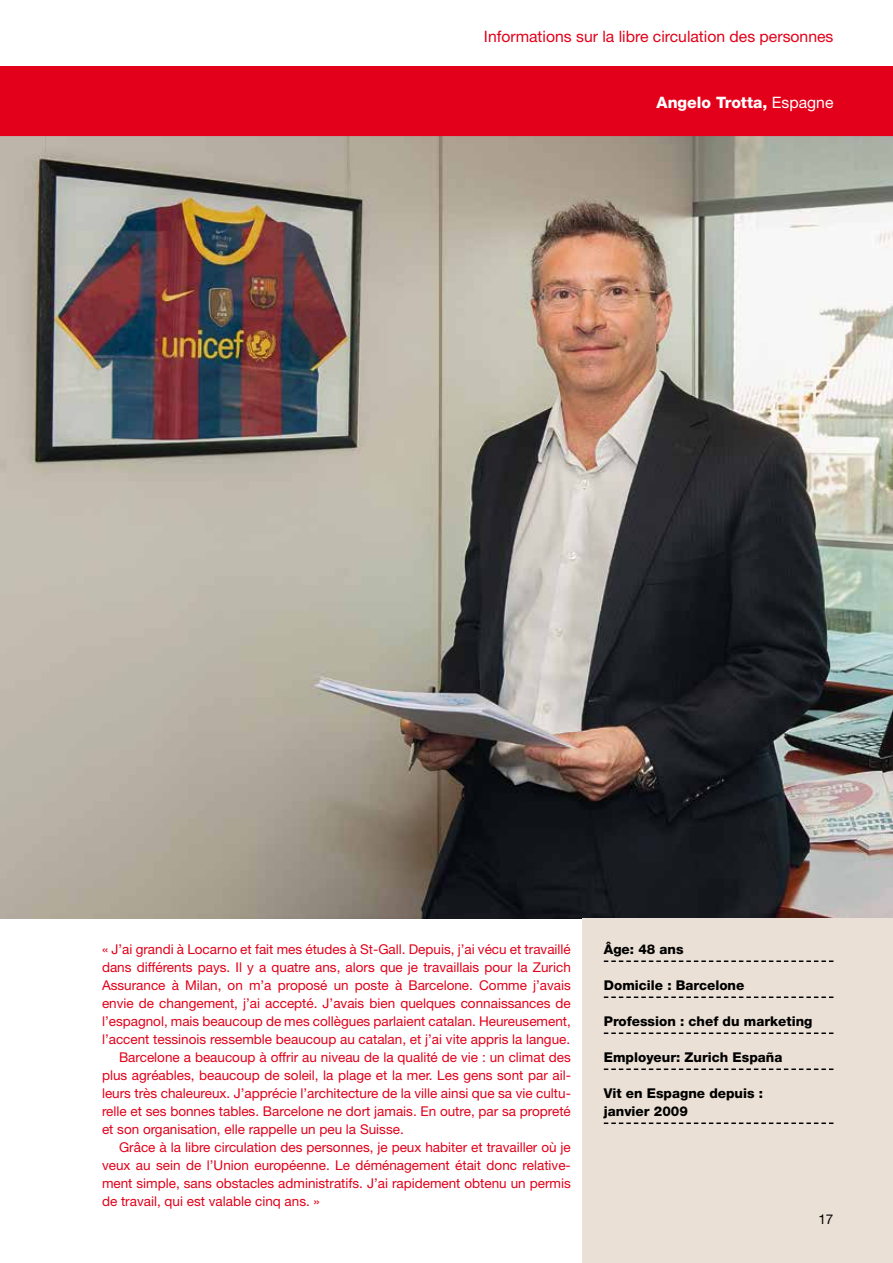
<style>
.page{position:relative;width:893px;height:1263px;background:#fff}
.page>*{position:absolute;margin:0;border:0;box-sizing:border-box;transform-origin:0 0}
.t1{font:15.75px "Helvetica Neue";color:#e2001a}
.t2{font:800 15.75px "Helvetica Neue";color:#fff}
.t3{font:13.5px "Helvetica Neue";color:#e2001a}
.t4{font:800 13.5px/18px "Helvetica Neue";color:#000}
.t5{font:13.5px "Helvetica Neue";color:#000}
.s1{font-weight:400}
</style>
<div class="page">
<img style="left:0;top:136px;width:893px;height:782px">
<div style="left:583px;top:918px;width:310px;height:345px;background:#eae0d5"></div>
<div style="left:0;top:67px;width:893px;height:69px;background:#e2001a"></div>
<svg style="left:604px;top:960px;width:229px;height:2px"></svg>
<svg style="left:604px;top:996px;width:229px;height:2px"></svg>
<svg style="left:604px;top:1032px;width:229px;height:2px"></svg>
<svg style="left:604px;top:1068px;width:229px;height:2px"></svg>
<svg style="left:604px;top:1122px;width:229px;height:2px"></svg>
<p class="t1" style="left:484px;top:27px;width:351px">Informations sur la libre circulation des personnes</p>
<p class="t2" style="left:657px;top:93px;width:178px">Angelo Trotta, <span class="s1">Espagne</span></p>
<p class="t3" style="left:102px;top:941px;width:470px">« J’ai grandi à Locarno et fait mes études à St-Gall. Depuis, j’ai vécu et travaillé</p>
<p class="t3" style="left:102px;top:959px;width:470px">dans différents pays. Il y a quatre ans, alors que je travaillais pour la Zurich</p>
<p class="t3" style="left:102px;top:977px;width:470px">Assurance à Milan, on m’a proposé un poste à Barcelone. Comme j’avais</p>
<p class="t3" style="left:102px;top:995px;width:470px">envie de changement, j’ai accepté. J’avais bien quelques connaissances de</p>
<p class="t3" style="left:102px;top:1013px;width:470px">l’espagnol, mais beaucoup de mes collègues parlaient catalan. Heureusement,</p>
<p class="t3" style="left:102px;top:1031px;width:470px">l’accent tessinois ressemble beaucoup au catalan, et j’ai vite appris la langue.</p>
<p class="t3" style="left:119px;top:1049px;width:453px">Barcelone a beaucoup à offrir au niveau de la qualité de vie : un climat des</p>
<p class="t3" style="left:102px;top:1067px;width:470px">plus agréables, beaucoup de soleil, la plage et la mer. Les gens sont par ail-</p>
<p class="t3" style="left:102px;top:1085px;width:470px">leurs très chaleureux. J’apprécie l’architecture de la ville ainsi que sa vie cultu-</p>
<p class="t3" style="left:102px;top:1103px;width:470px">relle et ses bonnes tables. Barcelone ne dort jamais. En outre, par sa propreté</p>
<p class="t3" style="left:102px;top:1121px;width:303px">et son organisation, elle rappelle un peu la Suisse.</p>
<p class="t3" style="left:119px;top:1139px;width:453px">Grâce à la libre circulation des personnes, je peux habiter et travailler où je</p>
<p class="t3" style="left:102px;top:1157px;width:470px">veux au sein de l’Union européenne. Le déménagement était donc relative-</p>
<p class="t3" style="left:102px;top:1175px;width:470px">ment simple, sans obstacles administratifs. J’ai rapidement obtenu un permis</p>
<p class="t3" style="left:102px;top:1193px;width:219px">de travail, qui est valable cinq ans. »</p>
<p class="t4" style="left:604px;top:940px;width:81px">Âge: 48 ans</p>
<p class="t4" style="left:604px;top:976px;width:142px">Domicile : Barcelone</p>
<p class="t4" style="left:604px;top:1012px;width:210px">Profession : chef du marketing</p>
<p class="t4" style="left:604px;top:1048px;width:180px">Employeur: Zurich España</p>
<p class="t4" style="left:604px;top:1084px;width:161px">Vit en Espagne depuis : janvier 2009</p>
<p class="t5" style="left:818px;top:1211px;width:17px">17</p>
</div>
